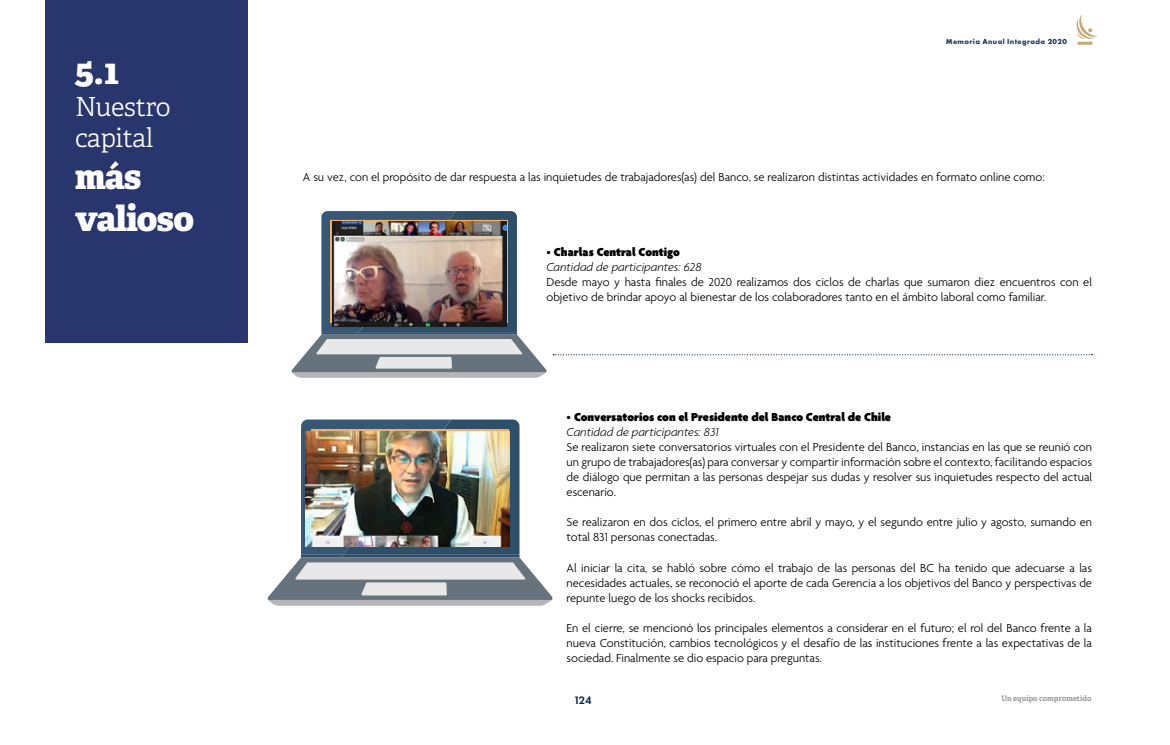
<style>
.page{position:relative;width:1170px;height:745px;background:#fff}
.page>*{position:absolute;margin:0;border:0;box-sizing:border-box;transform-origin:0 0}
.t1{font:800 35px/42px "Adelle";letter-spacing:-.02em;color:#fff}
.t2{font:300 26.25px/31.5px "Adelle";letter-spacing:-.02em;color:#fff}
.t3{font:300 12.5px/15px "Agenda";color:#000;text-align:justify}
.t4{font:900 12.5px/15px "Agenda";color:#000}
.t5{font:italic 300 12.5px/15px "Agenda";color:#000}
.t6{font:600 11.25px "Futura PT";color:#002554}
.t7{font:700 7.5px "Futura PT";letter-spacing:.05em;color:#21365b}
.t8{font:700 7.5px "Adelle";letter-spacing:-.005em;color:#989b9d}
.s1{font-style:normal}
.s2{font-weight:900;font-style:normal}
.s3{font-weight:300}
.s4{font-weight:300;font-style:italic}
</style>
<div class="page">
<svg style="left:1076px;top:14px;width:21px;height:31px"></svg>
<div style="left:45px;top:0;width:203px;height:342px;background:#29366d"></div>
<svg style="left:291px;top:211px;width:255px;height:166px"></svg>
<div style="left:330px;top:220px;width:177px;height:103px;background:#f7b059"></div>
<img style="left:332px;top:221px;width:174px;height:105px">
<svg style="left:267px;top:419px;width:285px;height:186px"></svg>
<img style="left:306px;top:431px;width:204px;height:115px">
<svg style="left:553px;top:354px;width:539px;height:1px"></svg>
<p class="t7" style="left:945px;top:37px;width:123px">Memoria Anual Integrada 2020</p>
<h1 class="t1" style="left:75px;top:51px;width:46px">5.1</h1>
<h2 class="t2" style="left:75px;top:91px;width:97px">Nuestro capital</h2>
<h1 class="t1" style="left:75px;top:156px;width:121px">más valioso</h1>
<p class="t3" style="left:303px;top:170px;width:743px">A su vez, con el propósito de dar respuesta a las inquietudes de trabajadores(as) del Banco, se realizaron distintas actividades en formato online como:</p>
<p class="t5" style="left:546px;top:244px;width:157px"><span class="s1">•</span> <span class="s2">Charlas Central Contigo<br></span>Cantidad de participantes: 628</p>
<p class="t3" style="left:546px;top:275px;width:547px">Desde mayo y hasta finales de 2020 realizamos dos ciclos de charlas que sumaron diez encuentros con el objetivo de brindar apoyo al bienestar de los colaboradores tanto en el ámbito laboral como familiar.</p>
<p class="t4" style="left:566px;top:410px;width:326px"><span class="s3">•</span> Conversatorios con el Presidente del Banco Central de Chile<br><span class="s4">Cantidad de participantes: 831</span></p>
<p class="t3" style="left:566px;top:440px;width:527px">Se realizaron siete conversatorios virtuales con el Presidente del Banco, instancias en las que se reunió con un grupo de trabajadores(as) para conversar y compartir información sobre el contexto, facilitando espacios de diálogo que permitan a las personas despejar sus dudas y resolver sus inquietudes respecto del actual escenario.</p>
<p class="t3" style="left:566px;top:515px;width:527px">Se realizaron en dos ciclos, el primero entre abril y mayo, y el segundo entre julio y agosto, sumando en total 831 personas conectadas.</p>
<p class="t3" style="left:566px;top:560px;width:527px">Al iniciar la cita, se habló sobre cómo el trabajo de las personas del BC ha tenido que adecuarse a las necesidades actuales, se reconoció el aporte de cada Gerencia a los objetivos del Banco y perspectivas de repunte luego de los shocks recibidos.</p>
<p class="t3" style="left:566px;top:620px;width:527px">En el cierre, se mencionó los principales elementos a considerar en el futuro; el rol del Banco frente a la nueva Constitución, cambios tecnológicos y el desafío de las instituciones frente a las expectativas de la sociedad. Finalmente se dio espacio para preguntas.</p>
<p class="t6" style="left:574px;top:692px;width:19px">124</p>
<p class="t8" style="left:1001px;top:693px;width:92px">Un equipo comprometido</p>
</div>
